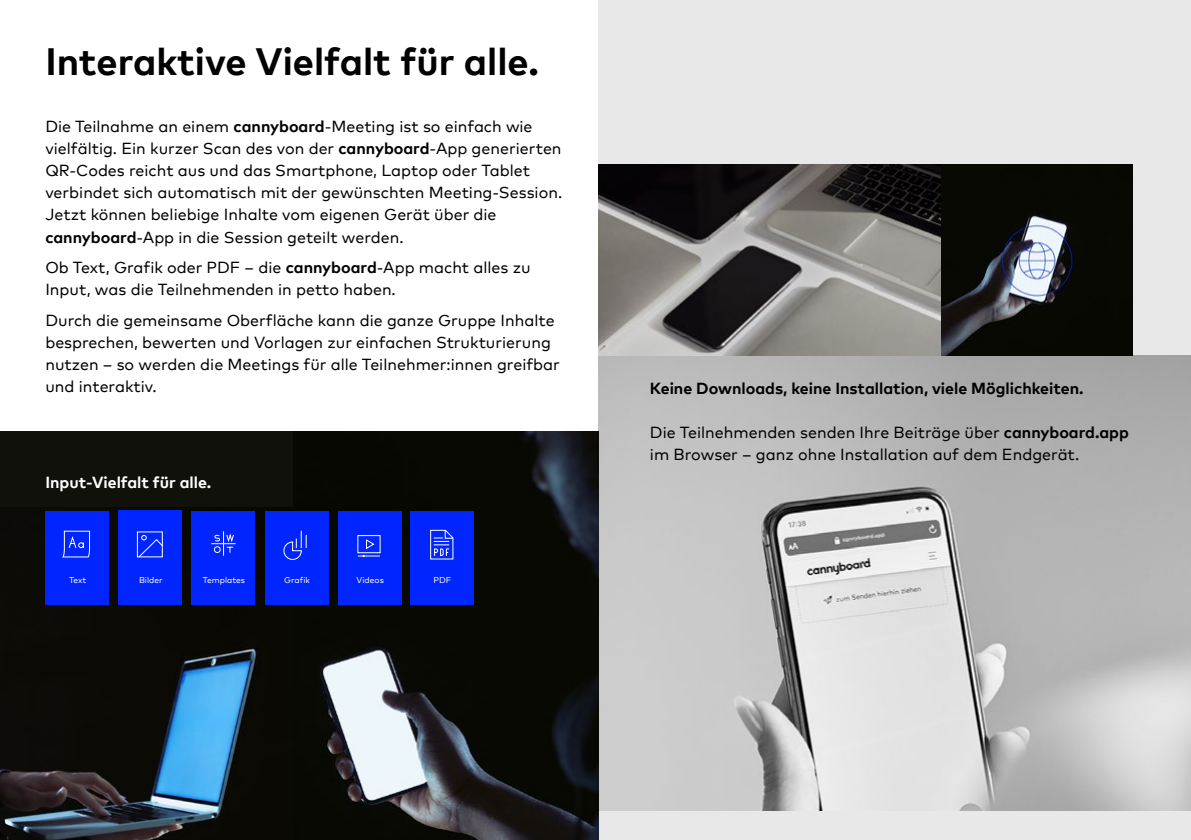
<style>
.page{position:relative;width:1191px;height:840px;background:#fff}
.page>*{position:absolute;margin:0;border:0;box-sizing:border-box;transform-origin:0 0}
.t1{font:700 38px "Mark Pro";color:#000}
.t2{font:16px/22px "Mark Pro";color:#000}
.t3{font:700 16px "Mark Pro";color:#000}
.t4{font:700 16px "Mark Pro";color:#fff}
.t5{font:8.4px "Mark Pro";color:#fff}
.s1{font-weight:700}
</style>
<div class="page">
<div style="left:598px;top:0;width:593px;height:839px;background:#e8e8e8"></div>
<img style="left:599px;top:355px;width:592px;height:455px">
<img style="left:292px;top:431px;width:307px;height:408px">
<div style="left:0;top:431px;width:292px;height:408px;background:#11110c"></div>
<img style="left:0;top:604px;width:292px;height:235px">
<div style="left:338px;top:511px;width:63px;height:93px;background:#0025ff"></div>
<div style="left:265px;top:511px;width:63px;height:93px;background:#0025ff"></div>
<div style="left:191px;top:511px;width:64px;height:93px;background:#0025ff"></div>
<div style="left:118px;top:510px;width:64px;height:94px;background:#0025ff"></div>
<div style="left:45px;top:511px;width:64px;height:93px;background:#0025ff"></div>
<div style="left:62px;top:530px;width:29px;height:27px;background:#092cff"></div>
<svg style="left:62px;top:530px;width:28px;height:27px"></svg>
<div style="left:137px;top:531px;width:26px;height:26px;border:1px solid #fff"></div>
<svg style="left:138px;top:534px;width:25px;height:23px"></svg>
<svg style="left:211px;top:531px;width:25px;height:25px"></svg>
<svg style="left:283px;top:530px;width:24px;height:30px"></svg>
<div style="left:357px;top:535px;width:23px;height:17px;border:1px solid #fff"></div>
<svg style="left:358px;top:538px;width:22px;height:19px"></svg>
<div style="left:410px;top:510px;width:64px;height:94px;background:#0025ff"></div>
<svg style="left:430px;top:529px;width:24px;height:30px"></svg>
<img style="left:598px;top:164px;width:534px;height:191px">
<h1 class="t1" style="left:45px;top:33px;width:495px">Interaktive Vielfalt für alle.</h1>
<p class="t2" style="left:45px;top:114px;width:518px">Die Teilnahme an einem <span class="s1">cannyboard</span>-Meeting ist so einfach wie vielfältig. Ein kurzer Scan des von der <span class="s1">cannyboard</span>-App generierten QR-Codes reicht aus und das Smartphone, Laptop oder Tablet verbindet sich automatisch mit der gewünschten Meeting-Session.<br>Jetzt können beliebige Inhalte vom eigenen Gerät über die <span class="s1">cannyboard</span>-App in die Session geteilt werden.</p>
<p class="t2" style="left:45px;top:255px;width:487px">Ob Text, Grafik oder PDF – die <span class="s1">cannyboard</span>-App macht alles zu<br>Input, was die Teilnehmenden in petto haben.</p>
<p class="t2" style="left:45px;top:307px;width:516px">Durch die gemeinsame Oberfläche kann die ganze Gruppe Inhalte besprechen, bewerten und Vorlagen zur einfachen Strukturierung nutzen – so werden die Meetings für alle Teilnehmer:innen greifbar und interaktiv.</p>
<p class="t4" style="left:45px;top:470px;width:167px">Input-Vielfalt für alle.</p>
<p class="t5" style="left:69px;top:573px;width:19px">Text</p>
<p class="t5" style="left:139px;top:573px;width:25px">Bilder</p>
<p class="t5" style="left:203px;top:573px;width:44px">Templates</p>
<p class="t5" style="left:284px;top:573px;width:27px">Grafik</p>
<p class="t5" style="left:356px;top:573px;width:29px">Videos</p>
<p class="t5" style="left:433px;top:573px;width:19px">PDF</p>
<p class="t3" style="left:650px;top:376px;width:435px">Keine Downloads, keine Installation, viele Möglichkeiten.</p>
<p class="t2" style="left:650px;top:420px;width:480px">Die Teilnehmenden senden Ihre Beiträge über <span class="s1">cannyboard.app </span>im Browser – ganz ohne Installation auf dem Endgerät.</p>
</div>
